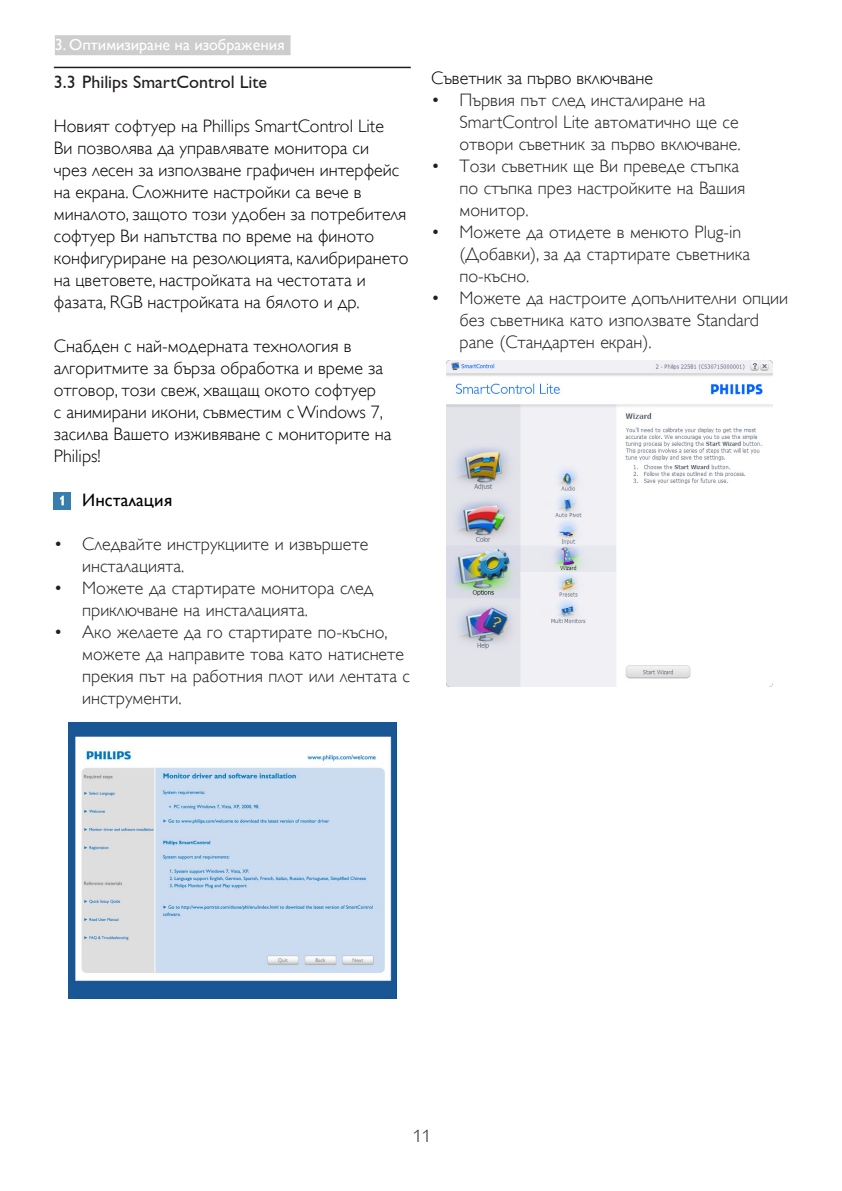
<style>
.page{position:relative;width:842px;height:1191px;background:#fff}
.page>*{position:absolute;margin:0;border:0;box-sizing:border-box;transform-origin:0 0}
.Bullet{font:18px/22px "Gill Sans Alt One WGL Light";color:#231f20}
.t1{font:18px/22px "Gill Sans Alt One WGL Light";color:#000}
.Heading_3{font:18px "Gill Alt One";color:#231f20}
.t2{font:18px "Gill Sans Alt One WGL";color:#000}
.t3{font:300 18px "Gill Alt One";color:#231f20}
.t4{font:16px "Gill Sans Alt One WGL";color:#fff}
</style>
<div class="page">
<div style="left:55px;top:35px;width:236px;height:20px;background:#cdcdcd"></div>
<hr style="left:54px;top:67px;width:357px;height:1px;background:#231f20">
<div style="left:54px;top:492px;width:17px;height:17px;background:#377eac"></div>
<svg style="left:60px;top:495px;width:4px;height:10px"></svg>
<img style="left:68px;top:722px;width:328px;height:276px">
<img style="left:447px;top:360px;width:326px;height:326px">
<p class="t4" style="left:55px;top:33px;width:232px">3. Оптимизиране на изображения</p>
<p class="Heading_3" style="left:54px;top:72px;width:215px">3.3 Philips SmartControl Lite</p>
<p class="t1" style="left:54px;top:115px;width:356px">Новият софтуер на Phillips SmartControl Lite<br>Ви позволява да управлявате монитора си<br>чрез лесен за използване графичен интерфейс на екрана. Сложните настройки са вече в миналото, защото този удобен за потребителя софтуер Ви напътства по време на финото конфигуриране на резолюцията, калибрирането на цветовете, настройката на честотата и фазата, RGB настройката на бялото и др.</p>
<p class="t1" style="left:54px;top:335px;width:339px">Снабден с най-модерната технология в алгоритмите за бърза обработка и време за отговор, този свеж, хващащ окото софтуер<br>с анимирани икони, съвместим с Windows 7, засилва Вашето изживяване с мониторите на Philips!</p>
<p class="t2" style="left:82px;top:488px;width:92px">Инсталация</p>
<p class="Bullet" style="left:82px;top:533px;width:288px;text-indent:-28px">• Следвайте инструкциите и извършете инсталацията.</p>
<p class="Bullet" style="left:82px;top:577px;width:293px;text-indent:-28px">• Можете да стартирате монитора след приключване на инсталацията.</p>
<p class="Bullet" style="left:82px;top:621px;width:329px;text-indent:-28px">• Ако желаете да го стартирате по-късно, можете да направите това като натиснете прекия път на работния плот или лентата с инструменти.</p>
<p class="t1" style="left:431px;top:67px;width:223px">Съветник за първо включване</p>
<p class="Bullet" style="left:459px;top:89px;width:283px;text-indent:-28px">• Първия път след инсталиране на<br>SmartControl Lite автоматично ще се отвори съветник за първо включване.</p>
<p class="Bullet" style="left:459px;top:155px;width:287px;text-indent:-28px">• Този съветник ще Ви преведе стъпка по стъпка през настройките на Вашия монитор.</p>
<p class="Bullet" style="left:459px;top:221px;width:292px;text-indent:-28px">• Можете да отидете в менюто Plug-in (Добавки), за да стартирате съветника по-късно.</p>
<p class="Bullet" style="left:459px;top:287px;width:330px;text-indent:-28px">• Можете да настроите допълнителни опции без съветника като използвате Standard pane (Стандартен екран).</p>
<p class="t3" style="left:413px;top:1126px;width:19px">11</p>
</div>
